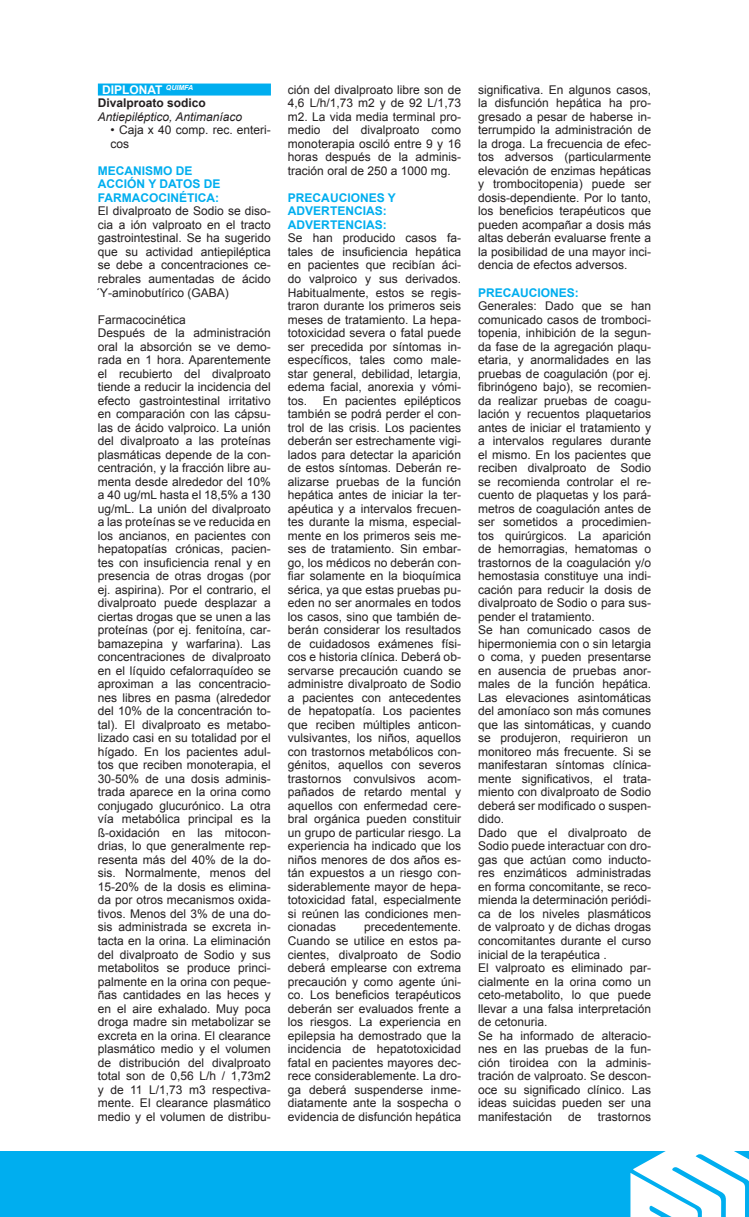
<style>
.page{position:relative;width:749px;height:1217px;background:#fff}
.page>*{position:absolute;margin:0;border:0;box-sizing:border-box;transform-origin:0 0}
.Texto{font:12px/13.5px "Arial";color:#231f20;text-align:justify}
.Sub_Titulo_copy_2{font:700 12px/13.5px "Arial";color:#00aeef}
.Presentación{font:12px/13.5px "Arial";color:#231f20}
.Indicaciones{font:italic 12px "Arial";color:#231f20}
.Droga{font:700 12px "Arial";color:#231f20}
.Nombre_Laboratorio{font:700 12px "Arial";color:#fff}
</style>
<div class="page">
<div style="left:0;top:1151px;width:748px;height:65px;background:#00aeef"></div>
<svg style="left:630px;top:1151px;width:118px;height:65px"></svg>
<div style="left:98px;top:83px;width:173px;height:12px;background:#00aeef"></div>
<p class="Nombre_Laboratorio" style="left:102px;top:82px;width:92px">DIPLONAT <sup>QUIMFA</sup></p>
<p class="Droga" style="left:98px;top:95px;width:110px">Divalproato sodico</p>
<p class="Indicaciones" style="left:98px;top:109px;width:146px">Antiepiléptico, Antimaníaco</p>
<p class="Presentación" style="left:111px;top:123px;width:162px">• Caja x 40 comp. rec. enteri&shy;cos</p>
<p class="Sub_Titulo_copy_2" style="left:98px;top:164px;width:124px">MECANISMO DE<br>ACCIÓN Y DATOS DE<br>FARMACOCINÉTICA:</p>
<p class="Texto" style="left:98px;top:204px;width:174px">El divalproato de Sodio se diso&shy;cia a ión valproato en el tracto gastrointestinal. Se ha sugerido que su actividad antiepiléptica se debe a concentraciones ce&shy;rebrales aumentadas de ácido Ύ-aminobutírico (GABA)</p>
<p class="Texto" style="left:98px;top:312px;width:90px">Farmacocinética</p>
<p class="Texto" style="left:98px;top:326px;width:174px">Después de la administración oral la absorción se ve demo&shy;rada en 1 hora. Aparentemente el recubierto del divalproato tiende a reducir la incidencia del efecto gastrointestinal irritativo en comparación con las cápsu&shy;las de ácido valproico. La unión del divalproato a las proteínas plasmáticas depende de la con&shy;centración, y la fracción libre au&shy;menta desde alrededor del 10% a 40 ug/mL hasta el 18,5% a 130 ug/mL. La unión del divalproato a las proteínas se ve reducida en los ancianos, en pacientes con hepatopatías crónicas, pacien&shy;tes con insuficiencia renal y en presencia de otras drogas (por ej. aspirina). Por el contrario, el divalproato puede desplazar a ciertas drogas que se unen a las proteínas (por ej. fenitoína, car&shy;bamazepina y warfarina). Las concentraciones de divalproato en el líquido cefalorraquídeo se aproximan a las concentracio&shy;nes libres en pasma (alrededor del 10% de la concentración to&shy;tal). El divalproato es metabo&shy;lizado casi en su totalidad por el hígado. En los pacientes adul&shy;tos que reciben monoterapia, el 30-50% de una dosis adminis&shy;trada aparece en la orina como conjugado glucurónico. La otra vía metabólica principal es la ß-oxidación en las mitocon&shy;drias, lo que generalmente rep&shy;resenta más del 40% de la do&shy;sis. Normalmente, menos del 15-20% de la dosis es elimina&shy;da por otros mecanismos oxida&shy;tivos. Menos del 3% de una do&shy;sis administrada se excreta in&shy;tacta en la orina. La eliminación del divalproato de Sodio y sus metabolitos se produce princi&shy;palmente en la orina con peque&shy;ñas cantidades en las heces y en el aire exhalado. Muy poca droga madre sin metabolizar se excreta en la orina. El clearance plasmático medio y el volumen de distribución del divalproato total son de 0,56 L/h / 1,73m2 y de 11 L/1,73 m3 respectiva&shy;mente. El clearance plasmático medio y el volumen de distribu-</p>
<p class="Texto" style="left:288px;top:83px;width:174px">ción del divalproato libre son de 4,6 L/h/1,73 m2 y de 92 L/1,73 m2. La vida media terminal pro&shy;medio del divalproato como monoterapia osciló entre 9 y 16 horas después de la adminis&shy;tración oral de 250 a 1000 mg.</p>
<p class="Sub_Titulo_copy_2" style="left:288px;top:191px;width:109px">PRECAUCIONES Y<br>ADVERTENCIAS:<br>ADVERTENCIAS:</p>
<p class="Texto" style="left:288px;top:231px;width:174px">Se han producido casos fa&shy;tales de insuficiencia hepática en pacientes que recibían áci&shy;do valproico y sus derivados.<br>Habitualmente, estos se regis&shy;traron durante los primeros seis meses de tratamiento. La hepa&shy;totoxicidad severa o fatal puede ser precedida por síntomas in&shy;específicos, tales como male&shy;star general, debilidad, letargia, edema facial, anorexia y vómi&shy;tos.</p>
<p class="Texto" style="left:288px;top:393px;width:174px;text-indent:35px">En pacientes epilépticos también se podrá perder el con&shy;trol de las crisis. Los pacientes deberán ser estrechamente vigi&shy;lados para detectar la aparición de estos síntomas. Deberán re&shy;alizarse pruebas de la función hepática antes de iniciar la ter&shy;apéutica y a intervalos frecuen&shy;tes durante la misma, especial&shy;mente en los primeros seis me&shy;ses de tratamiento. Sin embar&shy;go, los médicos no deberán con&shy;fiar solamente en la bioquímica sérica, ya que estas pruebas pu&shy;eden no ser anormales en todos los casos, sino que también de&shy;berán considerar los resultados de cuidadosos exámenes físi&shy;cos e historia clínica. Deberá ob&shy;servarse precaución cuando se administre divalproato de Sodio a pacientes con antecedentes de hepatopatía. Los pacientes que reciben múltiples anticon&shy;vulsivantes, los niños, aquellos con trastornos metabólicos con&shy;génitos, aquellos con severos trastornos convulsivos acom&shy;pañados de retardo mental y aquellos con enfermedad cere&shy;bral orgánica pueden constituir un grupo de particular riesgo. La experiencia ha indicado que los niños menores de dos años es&shy;tán expuestos a un riesgo con&shy;siderablemente mayor de hepa&shy;totoxicidad fatal, especialmente si reúnen las condiciones men&shy;cionadas</p>
<p class="Texto" style="left:288px;top:920px;width:174px;text-indent:76px">precedentemente.<br>Cuando se utilice en estos pa&shy;cientes, divalproato de Sodio deberá emplearse con extrema precaución y como agente úni&shy;co. Los beneficios terapéuticos deberán ser evaluados frente a los riesgos. La experiencia en epilepsia ha demostrado que la incidencia de hepatotoxicidad fatal en pacientes mayores dec&shy;rece considerablemente. La dro&shy;ga deberá suspenderse inme&shy;diatamente ante la sospecha o evidencia de disfunción hepática</p>
<p class="Texto" style="left:478px;top:83px;width:174px">significativa. En algunos casos, la disfunción hepática ha pro&shy;gresado a pesar de haberse in&shy;terrumpido la administración de la droga. La frecuencia de efec&shy;tos adversos (particularmente elevación de enzimas hepáticas y trombocitopenia) puede ser dosis-dependiente. Por lo tanto, los beneficios terapéuticos que pueden acompañar a dosis más altas deberán evaluarse frente a la posibilidad de una mayor inci&shy;dencia de efectos adversos.</p>
<p class="Sub_Titulo_copy_2" style="left:478px;top:286px;width:102px">PRECAUCIONES:</p>
<p class="Texto" style="left:478px;top:299px;width:174px">Generales: Dado que se han comunicado casos de tromboci&shy;topenia, inhibición de la segun&shy;da fase de la agregación plaqu&shy;etaria, y anormalidades en las pruebas de coagulación (por ej. fibrinógeno bajo), se recomien&shy;da realizar pruebas de coagu&shy;lación y recuentos plaquetarios antes de iniciar el tratamiento y a intervalos regulares durante el mismo. En los pacientes que reciben divalproato de Sodio se recomienda controlar el re&shy;cuento de plaquetas y los pará&shy;metros de coagulación antes de ser sometidos a procedimien&shy;tos quirúrgicos. La aparición de hemorragias, hematomas o trastornos de la coagulación y/o hemostasia constituye una indi&shy;cación para reducir la dosis de divalproato de Sodio o para sus&shy;pender el tratamiento.</p>
<p class="Texto" style="left:478px;top:623px;width:174px">Se han comunicado casos de hipermoniemia con o sin letargia o coma, y pueden presentarse en ausencia de pruebas anor&shy;males de la función hepática.<br>Las elevaciones asintomáticas del amoníaco son más comunes que las sintomáticas, y cuando se produjeron, requirieron un monitoreo más frecuente. Si se manifestaran síntomas clínica&shy;mente significativos, el trata&shy;miento con divalproato de Sodio deberá ser modificado o suspen&shy;dido.</p>
<p class="Texto" style="left:478px;top:825px;width:174px">Dado que el divalproato de Sodio puede interactuar con dro&shy;gas que actúan como inducto&shy;res enzimáticos administradas en forma concomitante, se reco&shy;mienda la determinación periódi&shy;ca de los niveles plasmáticos de valproato y de dichas drogas concomitantes durante el curso inicial de la terapéutica .</p>
<p class="Texto" style="left:478px;top:960px;width:174px">El valproato es eliminado par&shy;cialmente en la orina como un ceto-metabolito, lo que puede llevar a una falsa interpretación de cetonuria.</p>
<p class="Texto" style="left:478px;top:1028px;width:174px">Se ha informado de alteracio&shy;nes en las pruebas de la fun&shy;ción tiroidea con la adminis&shy;tración de valproato. Se descon&shy;oce su significado clínico. Las ideas suicidas pueden ser una manifestación</p>
<p class="Texto" style="left:568px;top:1109px;width:15px">de</p>
<p class="Texto" style="left:597px;top:1109px;width:55px">trastornos</p>
</div>
